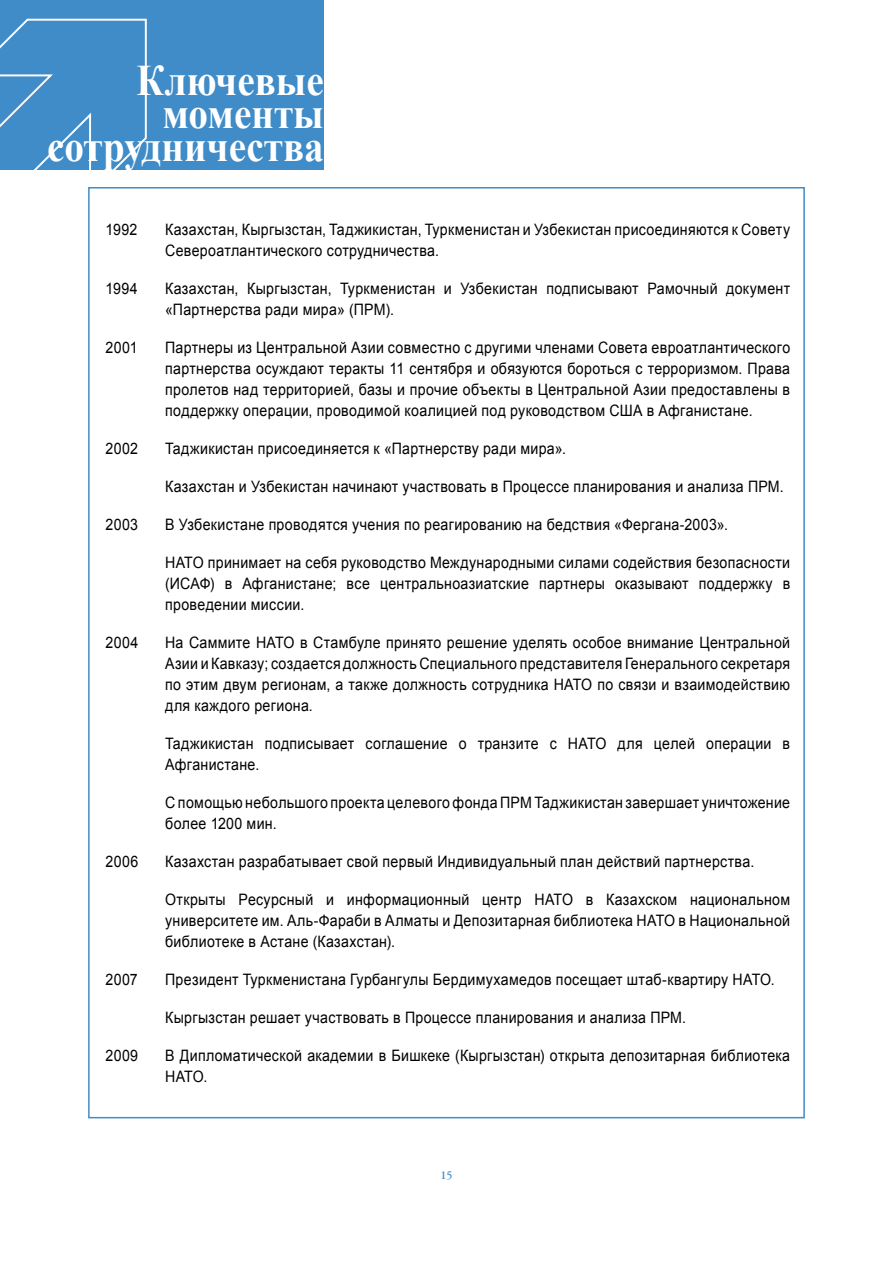
<style>
.page{position:relative;width:893px;height:1263px;background:#fff}
.page>*{position:absolute;margin:0;border:0;box-sizing:border-box;transform-origin:0 0}
.t1{font:700 43.5px/33px "Times New Roman";color:#fff;text-align:right;scale:.9 1}
.t2{font:15.75px/21px "Arial";letter-spacing:.02em;color:#000;scale:.9 1}
.t3{font:600 12px "Adobe Garamond Pro";color:#408cc8}
</style>
<div class="page">
<div style="left:0;top:0;width:324px;height:170px;background:#408cc8"></div>
<svg style="left:0;top:18px;width:147px;height:152px"></svg>
<h1 class="t1" style="left:47px;top:63px;width:309px">Ключевые моменты сотрудничества</h1>
<p class="t2" style="left:106px;top:219px;width:37px">1992</p>
<p class="t2" style="left:165px;top:219px;width:696px">Казахстан, Кыргызстан, Таджикистан, Туркменистан и Узбекистан присоединяются к Совету<br>Североатлантического сотрудничества.</p>
<p class="t2" style="left:106px;top:278px;width:37px">1994</p>
<p class="t2" style="left:165px;top:278px;width:696px">Казахстан, Кыргызстан, Туркменистан и Узбекистан подписывают Рамочный документ «Партнерства ради мира» (ПРМ).</p>
<p class="t2" style="left:106px;top:337px;width:37px">2001</p>
<p class="t2" style="left:165px;top:337px;width:696px;text-align:justify">Партнеры из Центральной Азии совместно с другими членами Совета евроатлантического партнерства осуждают теракты 11 сентября и обязуются бороться с терроризмом. Права пролетов над территорией, базы и прочие объекты в Центральной Азии предоставлены в поддержку операции, проводимой коалицией под руководством США в Афганистане.</p>
<p class="t2" style="left:106px;top:438px;width:37px">2002</p>
<p class="t2" style="left:165px;top:438px;width:447px">Таджикистан присоединяется к «Партнерству ради мира».</p>
<p class="t2" style="left:165px;top:476px;width:689px">Казахстан и Узбекистан начинают участвовать в Процессе планирования и анализа ПРМ.</p>
<p class="t2" style="left:106px;top:514px;width:37px">2003</p>
<p class="t2" style="left:165px;top:514px;width:627px">В Узбекистане проводятся учения по реагированию на бедствия «Фергана-2003».</p>
<p class="t2" style="left:165px;top:552px;width:696px;text-align:justify">НАТО принимает на себя руководство Международными силами содействия безопасности (ИСАФ) в Афганистане; все центральноазиатские партнеры оказывают поддержку в проведении миссии.</p>
<p class="t2" style="left:106px;top:632px;width:38px">2004</p>
<p class="t2" style="left:165px;top:632px;width:696px;text-align:justify">На Саммите НАТО в Стамбуле принято решение уделять особое внимание Центральной Азии и Кавказу; создается должность Специального представителя Генерального секретаря по этим двум регионам, а также должность сотрудника НАТО по связи и взаимодействию для каждого региона.</p>
<p class="t2" style="left:165px;top:733px;width:696px">Таджикистан подписывает соглашение о транзите с НАТО для целей операции в<br>Афганистане.</p>
<p class="t2" style="left:165px;top:792px;width:696px">С помощью небольшого проекта целевого фонда ПРМ Таджикистан завершает уничтожение более 1200 мин.</p>
<p class="t2" style="left:106px;top:851px;width:38px">2006</p>
<p class="t2" style="left:165px;top:851px;width:656px">Казахстан разрабатывает свой первый Индивидуальный план действий партнерства.</p>
<p class="t2" style="left:165px;top:889px;width:696px;text-align:justify">Открыты Ресурсный и информационный центр НАТО в Казахском национальном университете им. Аль-Фараби в Алматы и Депозитарная библиотека НАТО в Национальной библиотеке в Астане (Казахстан).</p>
<p class="t2" style="left:106px;top:969px;width:37px">2007</p>
<p class="t2" style="left:165px;top:969px;width:679px">Президент Туркменистана Гурбангулы Бердимухамедов посещает штаб-квартиру НАТО.</p>
<p class="t2" style="left:165px;top:1007px;width:580px">Кыргызстан решает участвовать в Процессе планирования и анализа ПРМ.</p>
<p class="t2" style="left:106px;top:1045px;width:38px">2009</p>
<p class="t2" style="left:165px;top:1045px;width:696px">В Дипломатической академии в Бишкеке (Кыргызстан) открыта депозитарная библиотека<br>НАТО.</p>
<p class="t3" style="left:440px;top:1168px;width:14px">15</p>
</div>
